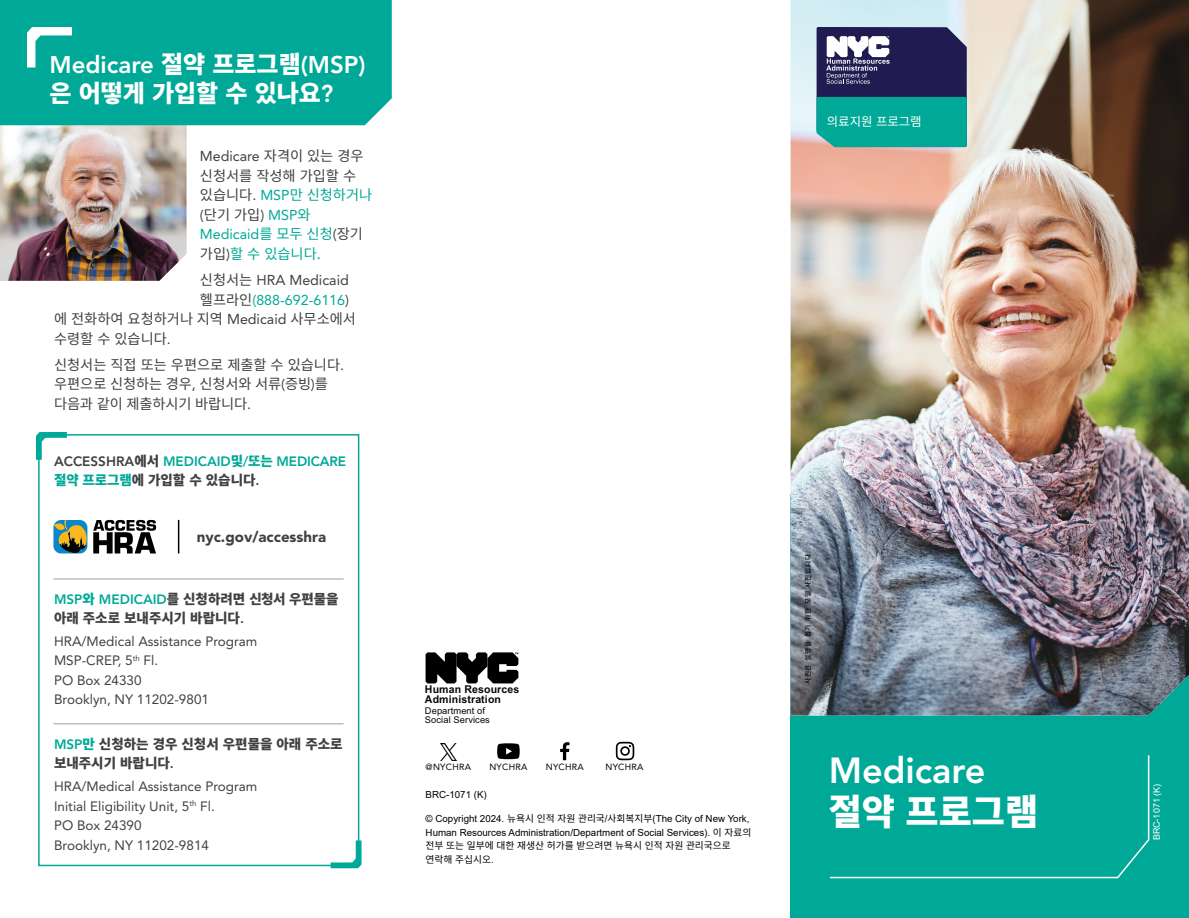
<style>
.page{position:relative;width:1189px;height:918px;background:#fff}
.page>*{position:absolute;margin:0;border:0;box-sizing:border-box;transform-origin:0 0}
.t1{font:800 36px/42px "Avenir LT Std";color:#fff}
.t2{font:900 24px/28.8px "Noto Sans CJ Kkr";color:#fff}
.t3{font:900 15px "Avenir LT Std";color:#414042}
.t4{font:14.25px/19.5px "Noto Sans CJ Kkr";color:#414042}
.t5{font:14.25px "Avenir LT Std";color:#00a997}
.t6{font:14.25px "Avenir LT Std";color:#414042}
.t7{font:13.5px "Avenir LT Std";color:#414042}
.t8{font:900 13.5px/19.5px "Noto Sans CJ Kkr";color:#414042}
.t9{font:800 13.5px/18.8px "Avenir LT Std";color:#00a997}
.t10{font:12.45px "Noto Sans CJ Kkr";color:#fff}
.t11{font:700 10.8px/10.2px "Arial";letter-spacing:.01em;color:#070707}
.t12{font:9.75px/13.5px "Arial";color:#000}
.t13{font:9.3px/9.1px "Arial";letter-spacing:.01em;color:#070707}
.t14{font:9px "Arial";color:#fff}
.t15{font:8.85px "Avenir LT Std";letter-spacing:.03em;color:#000}
.t16{font:500 6.75px "Noto Sans CJ Kkr";letter-spacing:.11em;color:#000}
.s1{font-family:"Avenir LT Std";font-weight:800}
.s2{font-family:"Avenir LT Std"}
.s3{font-family:"Avenir LT Std";color:#00a997}
.s4{color:#00a997}
.s5{font-family:"Noto Sans CJ Kkr"}
.s6{font-family:"Noto Sans CJ Kkr";color:#414042}
.s7{color:#414042}
.s8{font-family:"Noto Sans CJ Kkr";font-weight:900;color:#414042}
.s9{font-family:"Noto Sans CJ Kkr";font-weight:900}
.s10{font-family:"Avenir LT Std";font-weight:800;color:#00a997}
.s11{font-family:"Helvetica Neue LT Std"}
</style>
<div class="page">
<img style="left:0;top:125px;width:186px;height:156px">
<div style="left:0;top:0;width:392px;height:125px;background:#00a997"></div>
<div style="left:790px;top:495px;width:398px;height:423px;background:#00a997"></div>
<img style="left:790px;top:0;width:398px;height:716px">
<svg style="left:829px;top:755px;width:320px;height:124px"></svg>
<svg style="left:560px;top:742px;width:9px;height:18px"></svg>
<svg style="left:497px;top:743px;width:22px;height:16px"></svg>
<img style="left:440px;top:743px;width:17px;height:17px">
<svg style="left:615px;top:742px;width:19px;height:18px"></svg>
<svg style="left:425px;top:652px;width:93px;height:32px"></svg>
<svg style="left:816px;top:27px;width:150px;height:120px;background:#286b7e"></svg>
<svg style="left:27px;top:27px;width:45px;height:40px"></svg>
<div style="left:38px;top:434px;width:321px;height:432px;border:2px solid #00a997"></div>
<svg style="left:330px;top:840px;width:31px;height:28px"></svg>
<svg style="left:36px;top:432px;width:31px;height:28px"></svg>
<hr style="left:54px;top:578px;width:289px;height:2px;background:#bcbec0">
<hr style="left:54px;top:723px;width:289px;height:1px;background:#bcbec0">
<svg style="left:93px;top:520px;width:63px;height:33px"></svg>
<svg style="left:53px;top:520px;width:34px;height:33px"></svg>
<svg style="left:54px;top:520px;width:33px;height:33px"></svg>
<hr style="left:178px;top:520px;width:1px;height:34px;background:#000">
<p class="t2" style="left:49px;top:50px;width:318px"><span class="s1">Medicare</span> 절약 프로그램<span class="s1">(MSP) </span>은 어떻게 가입할 수 있나요<span class="s1">?</span></p>
<p class="t4" style="left:200px;top:147px;width:174px"><span class="s2">Medicare</span> 자격이 있는 경우 신청서를 작성해 가입할 수 있습니다<span class="s2">.</span> <span class="s3">MSP</span><span class="s4">만 신청하거나 </span><span class="s2">(</span>단기 가입<span class="s2">)</span> <span class="s3">MSP</span><span class="s4">와<br></span><span class="s3">Medicaid</span><span class="s4">를 모두 신청</span><span class="s2">(</span>장기 가입<span class="s2">)</span><span class="s4">할 수 있습니다.</span></p>
<p class="t6" style="left:200px;top:272px;width:150px"><span class="s5">신청서는</span> HRA Medicaid</p>
<p class="t5" style="left:200px;top:291px;width:151px"><span class="s6">헬프라인</span>(888-692-6116<span class="s7">)</span></p>
<p class="t4" style="left:54px;top:309px;width:303px">에 전화하여 요청하거나 지역 <span class="s2">Medicaid</span> 사무소에서</p>
<p class="t4" style="left:54px;top:329px;width:118px">수령할 수 있습니다<span class="s2">.</span></p>
<p class="t4" style="left:54px;top:355px;width:291px">신청서는 직접 또는 우편으로 제출할 수 있습니다<span class="s2">. </span>우편으로 신청하는 경우<span class="s2">,</span> 신청서와 서류<span class="s2">(</span>증빙<span class="s2">)</span>를 다음과 같이 제출하시기 바랍니다<span class="s2">.</span></p>
<p class="t9" style="left:54px;top:452px;width:293px"><span class="s7">ACCESSHRA</span><span class="s8">에서</span> MEDICAID<span class="s9">및</span>/<span class="s9">또는</span> MEDICARE <span class="s9">절약 프로그램</span><span class="s8">에 가입할 수 있습니다</span><span class="s7">.</span></p>
<p class="t3" style="left:197px;top:528px;width:131px">nyc.gov/accesshra</p>
<p class="t8" style="left:54px;top:589px;width:286px"><span class="s10">MSP</span><span class="s4">와</span> <span class="s10">MEDICAID</span>를 신청하려면 신청서 우편물을 아래 주소로 보내주시기 바랍니다<span class="s1">.</span></p>
<p class="t7" style="left:54px;top:633px;width:205px">HRA/Medical Assistance Program</p>
<p class="t7" style="left:54px;top:653px;width:106px">MSP-CREP, 5<sup>th</sup> Fl.</p>
<p class="t7" style="left:54px;top:672px;width:89px">PO Box 24330</p>
<p class="t7" style="left:54px;top:692px;width:156px">Brooklyn, NY 11202-9801</p>
<p class="t8" style="left:54px;top:734px;width:290px"><span class="s10">MSP</span><span class="s4">만</span> 신청하는 경우 신청서 우편물을 아래 주소로 보내주시기 바랍니다<span class="s1">.</span></p>
<p class="t7" style="left:54px;top:778px;width:205px">HRA/Medical Assistance Program</p>
<p class="t7" style="left:54px;top:798px;width:162px">Initial Eligibility Unit, 5<sup>th</sup> Fl.</p>
<p class="t7" style="left:54px;top:817px;width:89px">PO Box 24390</p>
<p class="t7" style="left:54px;top:837px;width:156px">Brooklyn, NY 11202-9814</p>
<p class="t11" style="left:425px;top:685px;width:96px">Human Resources<br>Administration</p>
<p class="t13" style="left:425px;top:707px;width:67px">Department of<br>Social Services</p>
<p class="t15" style="left:425px;top:762px;width:47px">@NYCHRA</p>
<p class="t15" style="left:489px;top:762px;width:39px">NYCHRA</p>
<p class="t15" style="left:545px;top:762px;width:39px">NYCHRA</p>
<p class="t15" style="left:605px;top:762px;width:39px">NYCHRA</p>
<p class="t12" style="left:425px;top:788px;width:63px">BRC-1071 (K)</p>
<p class="t12" style="left:425px;top:812px;width:327px">© Copyright 2024. <span class="s5">뉴욕시 인적 자원 관리국</span>/<span class="s5">사회복지부</span>(The City of New York, Human Resources Administration/Department of Social Services). <span class="s5">이 자료의 전부 또는 일부에 대한 재생산 허가를 받으려면 뉴욕시 인적 자원 관리국으로 연락해 주십시오</span>.</p>
<p class="t10" style="left:826px;top:115px;width:96px">의료지원 프로그램</p>
<p class="t16" style="left:804px;top:684px;width:135px;rotate:-90deg">사진은 설명을 돕기 위한 모델 사진입니다<span class="s11">.</span></p>
<p class="t1" style="left:828px;top:749px;width:211px">Medicare <span class="s9">절약 프로그램</span></p>
<p class="t14" style="left:1150px;top:840px;width:58px;rotate:-90deg">BRC-1071 (K)</p>
</div>
